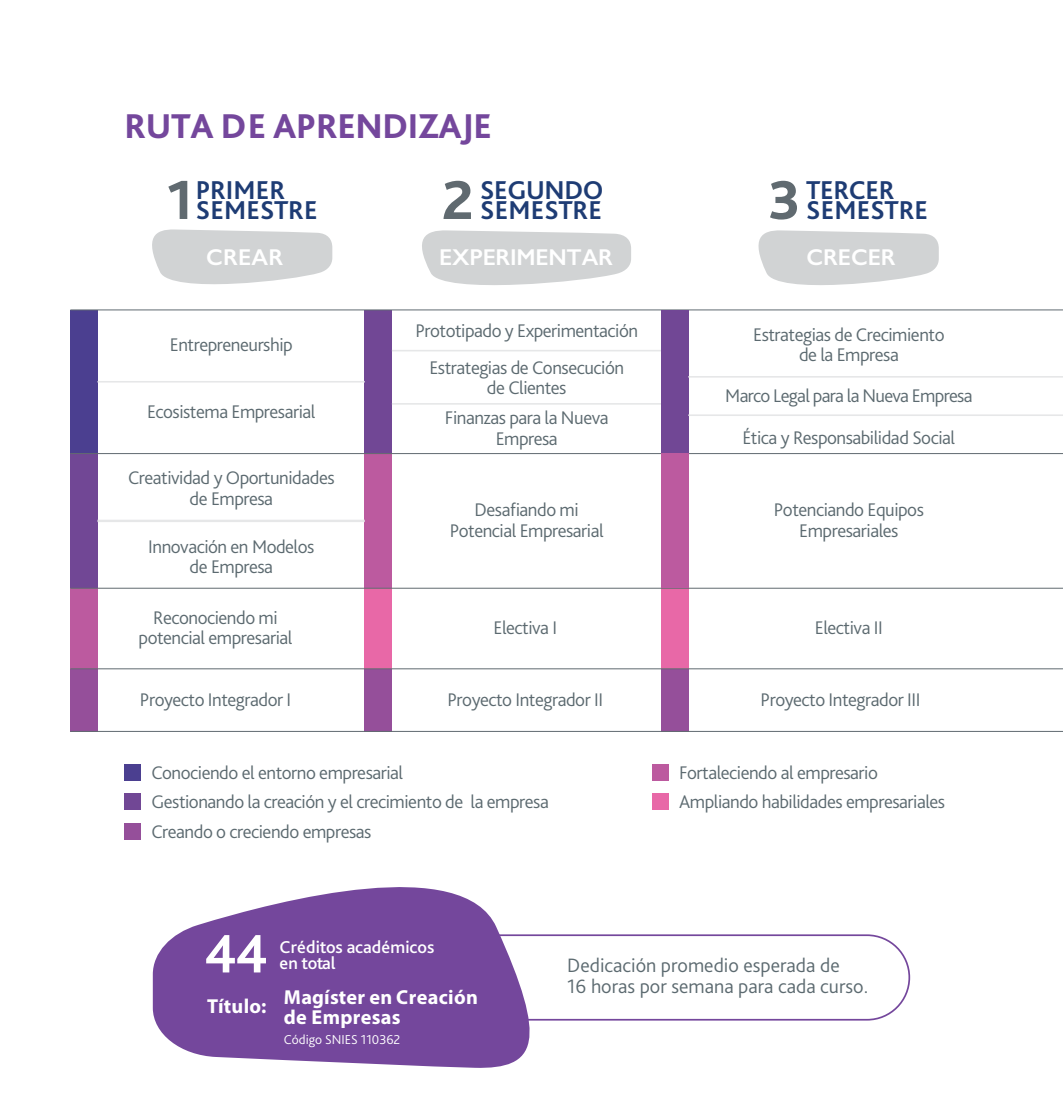
<style>
.page{position:relative;width:1063px;height:1117px;background:#fff}
.page>*{position:absolute;margin:0;border:0;box-sizing:border-box;transform-origin:0 0}
.t1{font:700 56.25px "Bliss Pro";color:#fff}
.t2{font:800 36px "Bliss Pro";letter-spacing:-.01em;color:#74479c}
.t3{font:700 27px/20px "Bliss Pro";letter-spacing:-.005em;color:#1e3c74;text-align:center}
.t4{font:600 22.95px "Gill Sans";letter-spacing:-.01em;color:#fff}
.t5{font:300 20.25px/20.2px "Bliss Pro";color:#5c6a70}
.t6{font:700 20.25px/20.2px "Myriad Pro";letter-spacing:.015em;color:#fff}
.t7{font:300 19.12px/20.2px "Bliss Pro";letter-spacing:-.025em;color:#5c6a70;text-align:center}
.t8{font:500 18px/15.8px "Bliss Pro";letter-spacing:.005em;color:#fff}
.t9{font:300 13.5px "Bliss Pro";color:#fff}
.s1{font-weight:800;font-size:57.38px;color:#606a70}
</style>
<div class="page">
<svg style="left:549px;top:934px;width:362px;height:87px"></svg>
<svg style="left:153px;top:887px;width:396px;height:181px;fill:#74479c"></svg>
<div style="left:70px;top:310px;width:27px;height:143px;background:#4b3f90"></div>
<div style="left:70px;top:453px;width:27px;height:135px;background:#714795"></div>
<div style="left:70px;top:588px;width:27px;height:80px;background:#bc5a9f"></div>
<div style="left:70px;top:668px;width:27px;height:63px;background:#954f9a"></div>
<div style="left:365px;top:588px;width:27px;height:80px;background:#e868a7"></div>
<div style="left:365px;top:668px;width:27px;height:63px;background:#954f9a"></div>
<div style="left:661px;top:588px;width:27px;height:80px;background:#e868a7"></div>
<div style="left:661px;top:668px;width:27px;height:63px;background:#954f9a"></div>
<div style="left:365px;top:310px;width:27px;height:143px;background:#714795"></div>
<div style="left:365px;top:453px;width:27px;height:135px;background:#bc5a9f"></div>
<svg style="left:152px;top:229px;width:180px;height:56px;background:#d7d9da"></svg>
<svg style="left:758px;top:230px;width:181px;height:55px;background:#d7d9d9"></svg>
<hr style="left:70px;top:309px;width:993px;height:1px;background:#606a70">
<hr style="left:70px;top:453px;width:993px;height:1px;background:#606a70">
<hr style="left:70px;top:730px;width:993px;height:1px;background:#606a70">
<hr style="left:70px;top:668px;width:993px;height:1px;background:#606a70">
<hr style="left:70px;top:587px;width:993px;height:1px;background:#606a70">
<svg style="left:422px;top:230px;width:209px;height:55px;background:#d7d8d9"></svg>
<div style="left:124px;top:764px;width:17px;height:16px;background:#4b3f90"></div>
<div style="left:124px;top:793px;width:17px;height:16px;background:#714795"></div>
<div style="left:652px;top:764px;width:16px;height:16px;background:#bc5a9f"></div>
<div style="left:652px;top:793px;width:16px;height:16px;background:#e868a7"></div>
<div style="left:124px;top:822px;width:17px;height:17px;background:#954f9a"></div>
<hr style="left:97px;top:381px;width:268px;height:1px;background:#e6e7e8">
<hr style="left:392px;top:350px;width:269px;height:1px;background:#e6e7e8">
<hr style="left:392px;top:403px;width:269px;height:1px;background:#e6e7e8">
<div style="left:661px;top:310px;width:27px;height:143px;background:#714795"></div>
<div style="left:661px;top:453px;width:27px;height:135px;background:#bc5a9f"></div>
<hr style="left:688px;top:414px;width:375px;height:2px;background:#e6e7e8">
<hr style="left:688px;top:376px;width:375px;height:1px;background:#e6e7e8">
<hr style="left:97px;top:519px;width:268px;height:3px;background:#e6e7e8">
<h2 class="t2" style="left:124px;top:104px;width:369px">RUTA DE APRENDIZAJE</h2>
<h3 class="t3" style="left:167px;top:179px;width:152px">PRIMER<br><span class="s1">1</span>SEMESTRE</h3>
<p class="t4" style="left:206px;top:243px;width:79px">CREAR</p>
<p class="t7" style="left:170px;top:333px;width:124px">Entrepreneurship</p>
<p class="t7" style="left:147px;top:401px;width:170px">Ecosistema Empresarial</p>
<p class="t7" style="left:128px;top:467px;width:208px">Creatividad y Oportunidades de Empresa</p>
<p class="t7" style="left:148px;top:535px;width:168px">Innovación en Modelos de Empresa</p>
<p class="t7" style="left:139px;top:607px;width:155px">Reconociendo mi potencial empresarial</p>
<h3 class="t3" style="left:442px;top:179px;width:163px;text-align:right">SEGUNDO<br><span class="s1">2</span> SEMESTRE</h3>
<h3 class="t3" style="left:768px;top:179px;width:161px">TERCER<br><span class="s1">3</span> SEMESTRE</h3>
<p class="t4" style="left:439px;top:244px;width:175px">EXPERIMENTAR</p>
<p class="t4" style="left:807px;top:244px;width:91px">CRECER</p>
<p class="t7" style="left:415px;top:312px;width:224px;line-height:36.4px">Prototipado y Experimentación<br>Estrategias de Consecución</p>
<p class="t7" style="left:445px;top:371px;width:165px;line-height:30.6px">de Clientes<br>Finanzas para la Nueva</p>
<p class="t7" style="left:496px;top:427px;width:64px">Empresa</p>
<p class="t7" style="left:753px;top:323px;width:193px">Estrategias de Crecimiento de la Empresa</p>
<p class="t7" style="left:725px;top:374px;width:249px;line-height:41.9px">Marco Legal para la Nueva Empresa<br>Ética y Responsabilidad Social</p>
<p class="t7" style="left:450px;top:499px;width:156px">Desafiando mi<br>Potencial Empresarial</p>
<p class="t7" style="left:774px;top:499px;width:152px">Potenciando Equipos<br>Empresariales</p>
<p class="t7" style="left:494px;top:617px;width:65px">Electiva I</p>
<p class="t7" style="left:815px;top:617px;width:69px">Electiva II</p>
<p class="t7" style="left:140px;top:688px;width:153px">Proyecto Integrador I</p>
<p class="t7" style="left:448px;top:688px;width:157px">Proyecto Integrador II</p>
<p class="t7" style="left:761px;top:688px;width:161px">Proyecto Integrador III</p>
<p class="t7" style="left:151px;top:757px;width:399px;line-height:29px;text-align:left">Conociendo el entorno empresarial<br>Gestionando la creación y el crecimiento de la empresa</p>
<p class="t7" style="left:679px;top:757px;width:267px;line-height:29px;text-align:left">Fortaleciendo al empresario<br>Ampliando habilidades empresariales</p>
<p class="t7" style="left:151px;top:820px;width:221px">Creando o creciendo empresas</p>
<h1 class="t1" style="left:204px;top:918px;width:66px">44</h1>
<p class="t8" style="left:280px;top:938px;width:156px">Créditos académicos en total</p>
<p class="t6" style="left:284px;top:985px;width:196px">Magíster en Creación de Empresas</p>
<p class="t6" style="left:207px;top:994px;width:61px">Título:</p>
<p class="t9" style="left:284px;top:1030px;width:118px">Código SNIES 110362</p>
<p class="t5" style="left:567px;top:954px;width:302px">Dedicación promedio esperada de<br>16 horas por semana para cada curso.</p>
</div>
